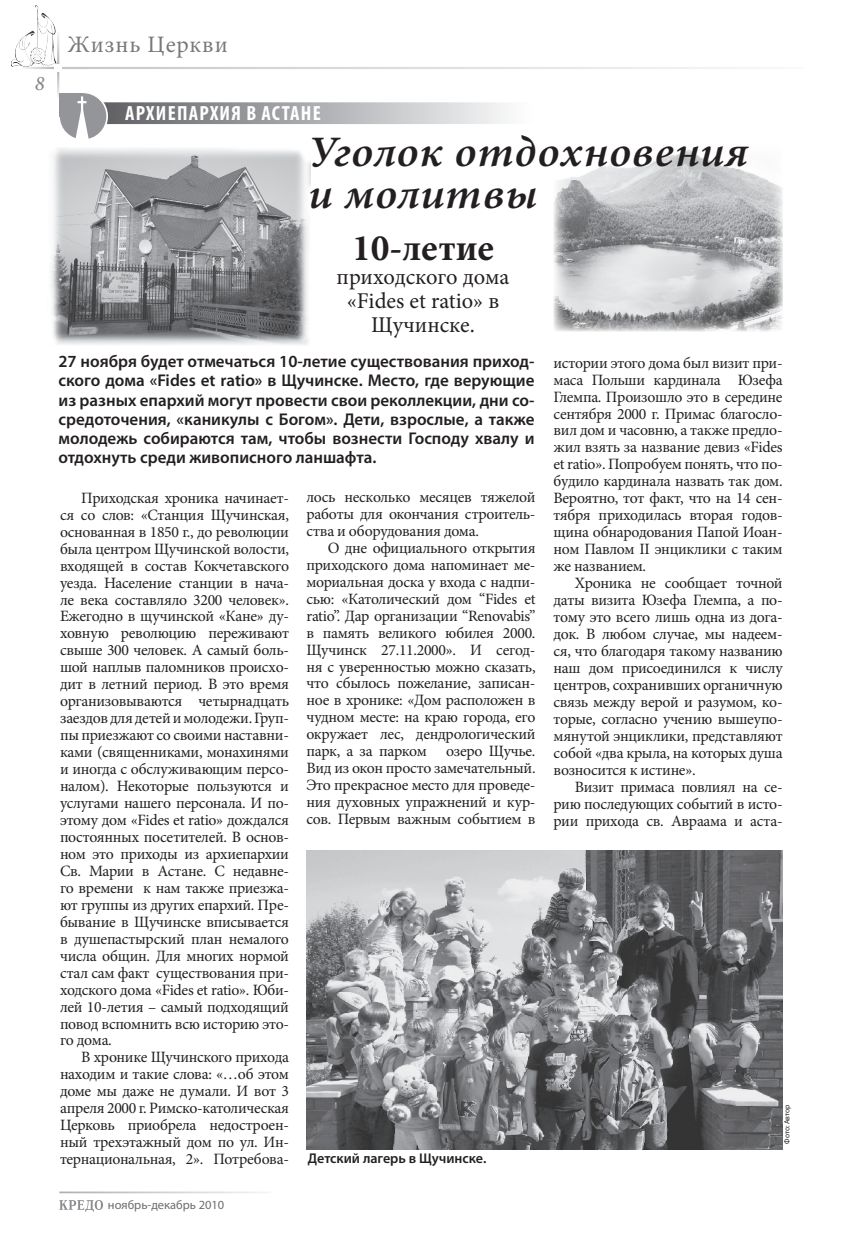
<style>
.page{position:relative;width:842px;height:1234px;background:#fff}
.page>*{position:absolute;margin:0;border:0;box-sizing:border-box;transform-origin:0 0}
.t1{font:italic 600 43.5px/42px "Minion Pro";letter-spacing:.015em;color:#231f20;scale:1.05 1}
.t2{font:700 37.5px "Minion Pro";color:#231f20}
.t3{font:23.55px "Minion Pro";letter-spacing:.04em;color:#76787b}
.t4{font:22.5px/24px "Minion Pro";color:#231f20;text-align:center}
.t5{font:italic 20.7px "Minion Pro";color:#808285}
.t6{font:700 condensed 20.55px "Myriad Pro";letter-spacing:.06em;color:#fff}
.t7{font:600 17.1px/19.2px "Myriad Pro";color:#231f20;text-align:justify}
.t8{font:15.75px/17px "Minion Pro";letter-spacing:-.02em;color:#231f20;text-align:justify}
.t9{font:600 14.1px "Myriad Pro";color:#231f20}
.t10{font:12.45px "Myriad Pro";color:#6c6d70}
.t11{font:7.5px "Myriad Pro";letter-spacing:-.02em;color:#231f20}
</style>
<div class="page">
<svg style="left:59px;top:1200px;width:44px;height:11px"></svg>
<img style="left:11px;top:6px;width:46px;height:61px">
<div style="left:73px;top:102px;width:462px;height:23px;background:linear-gradient(to right,#55575b,#fefeff)"></div>
<div style="left:72px;top:101px;width:464px;height:24px;border:1px solid #fff"></div>
<div style="left:59px;top:92px;width:48px;height:48px;background:#939598;border-radius:50%"></div>
<div style="left:58px;top:91px;width:50px;height:50px;border:2px solid #fff;border-radius:50%"></div>
<div style="left:60px;top:93px;width:23px;height:23px;background:#939598"></div>
<svg style="left:71px;top:96px;width:22px;height:45px"></svg>
<img style="left:51px;top:148px;width:259px;height:197px">
<img style="left:554px;top:149px;width:229px;height:182px">
<img style="left:307px;top:850px;width:476px;height:298px">
<h3 class="t5" style="left:35px;top:69px;width:11px">8</h3>
<h3 class="t3" style="left:67px;top:29px;width:162px">Жизнь Церкви</h3>
<h3 class="t6" style="left:125px;top:100px;width:197px">архиепархия в астане</h3>
<h1 class="t1" style="left:308px;top:130px;width:420px">Уголок отдохновения и молитвы</h1>
<h2 class="t2" style="left:352px;top:221px;width:143px">10-летие</h2>
<h3 class="t4" style="left:337px;top:265px;width:174px">приходского дома «Fides et ratio» в<br>Щучинске.</h3>
<p class="t7" style="left:58px;top:351px;width:478px">27 ноября будет отмечаться 10-летие существования приход&shy;ского дома «Fides et ratio» в Щучинске. Место, где верующие из разных епархий могут провести свои реколлекции, дни со&shy;средоточения, «каникулы с Богом». Дети, взрослые, а также молодежь собираются там, чтобы вознести Господу хвалу и отдохнуть среди живописного ланшафта.</p>
<p class="t8" style="left:60px;top:489px;width:231px;text-indent:21px">Приходская хроника начинает&shy;ся со слов: «Станция Щучинская, основанная в 1850 г., до революции была центром Щучинской волости, входящей в состав Кокчетавского уезда. Население станции в нача&shy;ле века составляло 3200 человек».<br>Ежегодно в щучинской «Кане» ду&shy;ховную революцию переживают свыше 300 человек. А самый боль&shy;шой наплыв паломников происхо&shy;дит в летний период. В это время организовываются четырнадцать заездов для детей и молодежи. Груп&shy;пы приезжают со своими наставни&shy;ками (священниками, монахинями и иногда с обслуживающим персо&shy;налом). Некоторые пользуются и услугами нашего персонала. И по&shy;этому дом «Fides et ratio» дождался постоянных посетителей. В основ&shy;ном это приходы из архиепархии Св. Марии в Астане. С недавне&shy;го времени к нам также приезжа&shy;ют группы из других епархий. Пре&shy;бывание в Щучинске вписывается в душепастырский план немалого числа общин. Для многих нормой стал сам факт существования при&shy;ходского дома «Fides et ratio». Юби&shy;лей 10-летия – самый подходящий повод вспомнить всю историю это&shy;го дома.</p>
<p class="t8" style="left:60px;top:1048px;width:231px;text-indent:21px">В хронике Щучинского прихода находим и такие слова: «…об этом доме мы даже не думали. И вот 3 апреля 2000 г. Римско-католическая Церковь приобрела недостроен&shy;ный трехэтажный дом по ул. Ин&shy;тернациональная, 2». Потребова-</p>
<p class="t10" style="left:108px;top:1196px;width:118px">ноябрь-декабрь 2010</p>
<p class="t8" style="left:306px;top:488px;width:231px">лось несколько месяцев тяжелой работы для окончания строитель&shy;ства и оборудования дома.</p>
<p class="t8" style="left:306px;top:539px;width:231px;text-indent:21px">О дне официального открытия приходского дома напоминает ме&shy;мориальная доска у входа с надпи&shy;сью: «Католический дом “Fides et ratio”. Дар организации “Renovabis” в память великого юбилея 2000.<br>Щучинск 27.11.2000». И сегод&shy;ня с уверенностью можно сказать, что сбылось пожелание, записан&shy;ное в хронике: «Дом расположен в чудном месте: на краю города, его окружает лес, дендрологический парк, а за парком озеро Щучье.<br>Вид из окон просто замечательный.<br>Это прекрасное место для проведе&shy;ния духовных упражнений и кур&shy;сов. Первым важным событием в</p>
<p class="t9" style="left:308px;top:1149px;width:180px">Детский лагерь в Щучинске.</p>
<p class="t8" style="left:553px;top:354px;width:231px">истории этого дома был визит при&shy;маса Польши кардинала Юзефа Глемпа. Произошло это в середине сентября 2000 г. Примас благосло&shy;вил дом и часовню, а также предло&shy;жил взять за название девиз «Fides et ratio». Попробуем понять, что по&shy;будило кардинала назвать так дом.<br>Вероятно, тот факт, что на 14 сен&shy;тября приходилась вторая годов&shy;щина обнародования Папой Иоан&shy;ном Павлом II энциклики с таким же названием.</p>
<p class="t8" style="left:553px;top:574px;width:231px;text-indent:21px">Хроника не сообщает точной даты визита Юзефа Глемпа, а по&shy;тому это всего лишь одна из дога&shy;док. В любом случае, мы надеем&shy;ся, что благодаря такому названию наш дом присоединился к числу центров, сохранивших органичную связь между верой и разумом, ко&shy;торые, согласно учению вышеупо&shy;мянутой энциклики, представляют собой «два крыла, на которых душа возносится к истине».</p>
<p class="t8" style="left:553px;top:778px;width:231px;text-indent:21px">Визит примаса повлиял на се&shy;рию последующих событий в исто&shy;рии прихода св. Авраама и аста-</p>
<p class="t11" style="left:782px;top:1143px;width:40px;rotate:-90deg">Фото: Автор</p>
</div>
